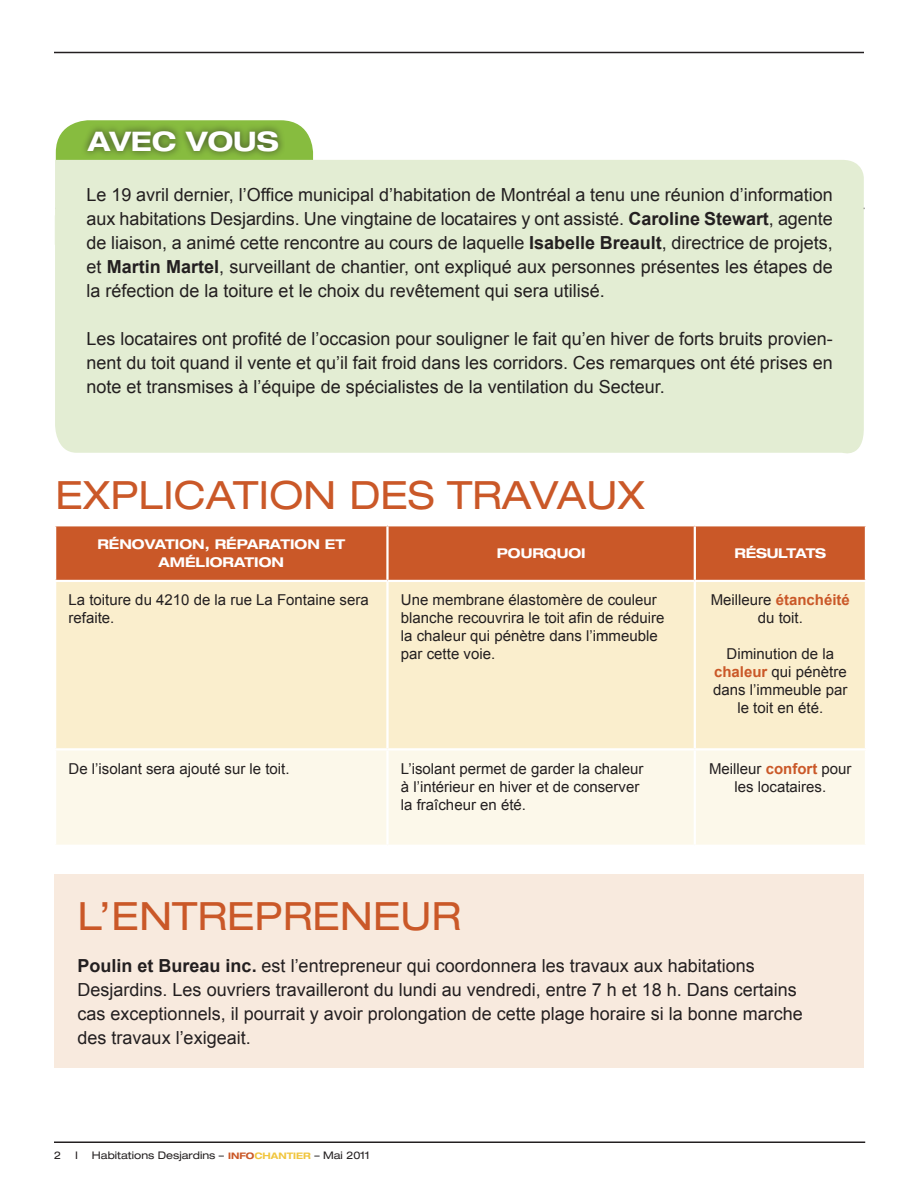
<style>
.page{position:relative;width:918px;height:1188px;background:#fff}
.page>*{position:absolute;margin:0;border:0;box-sizing:border-box;transform-origin:0 0}
.t1{font:expanded 39px "Helvetica Neue";color:#ca5828}
.t2{font:700 expanded 27px "Helvetica Neue";color:#fff}
.t3{font:18px/24px "Arial";color:#231f20;text-align:justify}
.t4{font:15px/18px "Arial";color:#231f20}
.t5{font:700 expanded 13.5px/18px "Helvetica Neue";color:#fff;text-align:center}
.t6{font:expanded 10.5px "Helvetica Neue";color:#231f20}
.s1{font-weight:700}
.s2{font-weight:700;color:#ca5828}
.s3{font-weight:700;font-size:9px;color:#ca5828}
.s4{font-weight:700;font-size:9px;color:#f1c640}
</style>
<div class="page">
<hr style="left:54px;top:52px;width:810px;height:1px;background:#231f20">
<hr style="left:54px;top:1142px;width:811px;height:1px;background:#231f20">
<div style="left:56px;top:526px;width:809px;height:54px;background:#ca5828"></div>
<div style="left:56px;top:582px;width:809px;height:166px;background:#faeecd"></div>
<div style="left:56px;top:750px;width:809px;height:95px;background:#fcf8ea"></div>
<hr style="left:386px;top:526px;width:3px;height:54px;background:#fff">
<hr style="left:694px;top:526px;width:2px;height:54px;background:#fff">
<hr style="left:386px;top:582px;width:3px;height:166px;background:#fff">
<hr style="left:694px;top:582px;width:2px;height:166px;background:#fff">
<hr style="left:386px;top:750px;width:3px;height:95px;background:#fff">
<hr style="left:694px;top:750px;width:2px;height:95px;background:#fff">
<svg style="left:56px;top:120px;width:257px;height:40px;background:#9dc863"></svg>
<div style="left:79px;top:122px;width:206px;height:37px;background:#231f20;opacity:.75"></div>
<div style="left:55px;top:160px;width:810px;height:294px;background:#e3edd3"></div>
<div style="left:54px;top:874px;width:810px;height:194px;background:#f8eade"></div>
<h2 class="t2" style="left:88px;top:124px;width:169px">AVEC VOUS</h2>
<p class="t3" style="left:87px;top:183px;width:748px">Le 19 avril dernier, l’Office municipal d’habitation de Montréal a tenu une réunion d’information aux habitations Desjardins. Une vingtaine de locataires y ont assisté. <span class="s1">Caroline Stewart</span>, agente de liaison, a animé cette rencontre au cours de laquelle <span class="s1">Isabelle Breault</span>, directrice de projets, et <span class="s1">Martin Martel</span>, surveillant de chantier, ont expliqué aux personnes présentes les étapes de la réfection de la toiture et le choix du revêtement qui sera utilisé.</p>
<p class="t3" style="left:87px;top:327px;width:748px">Les locataires ont profité de l’occasion pour souligner le fait qu’en hiver de forts bruits provien&shy;nent du toit quand il vente et qu’il fait froid dans les corridors. Ces remarques ont été prises en note et transmises à l’équipe de spécialistes de la ventilation du Secteur.</p>
<h1 class="t1" style="left:56px;top:472px;width:591px">EXPLICATION DES TRAVAUX</h1>
<p class="t5" style="left:97px;top:535px;width:249px">RÉNOVATION, RÉPARATION ET<br>AMÉLIORATION</p>
<p class="t5" style="left:497px;top:544px;width:90px">POURQUOI</p>
<p class="t5" style="left:735px;top:544px;width:54px">RÉSULTAT</p>
<p class="t5" style="left:815px;top:544px;width:13px">S</p>
<p class="t4" style="left:69px;top:591px;width:302px">La toiture du 4210 de la rue La Fontaine sera refaite.</p>
<p class="t4" style="left:401px;top:591px;width:265px">Une membrane élastomère de couleur blanche recouvrira le toit afin de réduire la chaleur qui pénètre dans l’immeuble par cette voie.</p>
<p class="t4" style="left:711px;top:591px;width:141px;text-align:center">Meilleure <span class="s2">étanchéité </span>du toit.</p>
<p class="t4" style="left:713px;top:645px;width:136px;text-align:center">Diminution de la <span class="s2">chaleur</span> qui pénètre dans l’immeuble par le toit en été.</p>
<p class="t4" style="left:69px;top:760px;width:222px">De l’isolant sera ajouté sur le toit.</p>
<p class="t4" style="left:401px;top:760px;width:244px">L’isolant permet de garder la chaleur à l’intérieur en hiver et de conserver la fraîcheur en été.</p>
<p class="t4" style="left:709px;top:760px;width:144px;text-align:center">Meilleur <span class="s2">confort</span> pour les locataires.</p>
<h1 class="t1" style="left:78px;top:892px;width:385px">L’ENTREPRENEUR</h1>
<p class="t3" style="left:78px;top:954px;width:727px;text-align:left"><span class="s1">Poulin et Bureau inc.</span> est l’entrepreneur qui coordonnera les travaux aux habitations Desjardins. Les ouvriers travailleront du lundi au vendredi, entre 7 h et 18 h. Dans certains cas exceptionnels, il pourrait y avoir prolongation de cette plage horaire si la bonne marche des travaux l’exigeait.</p>
<p class="t6" style="left:54px;top:1149px;width:9px">2</p>
<p class="t6" style="left:75px;top:1149px;width:4px">I</p>
<p class="t6" style="left:92px;top:1149px;width:279px">Habitations Desjardins – <span class="s3">INFO</span><span class="s4">CHANTIER</span> – Mai 2011</p>
</div>
